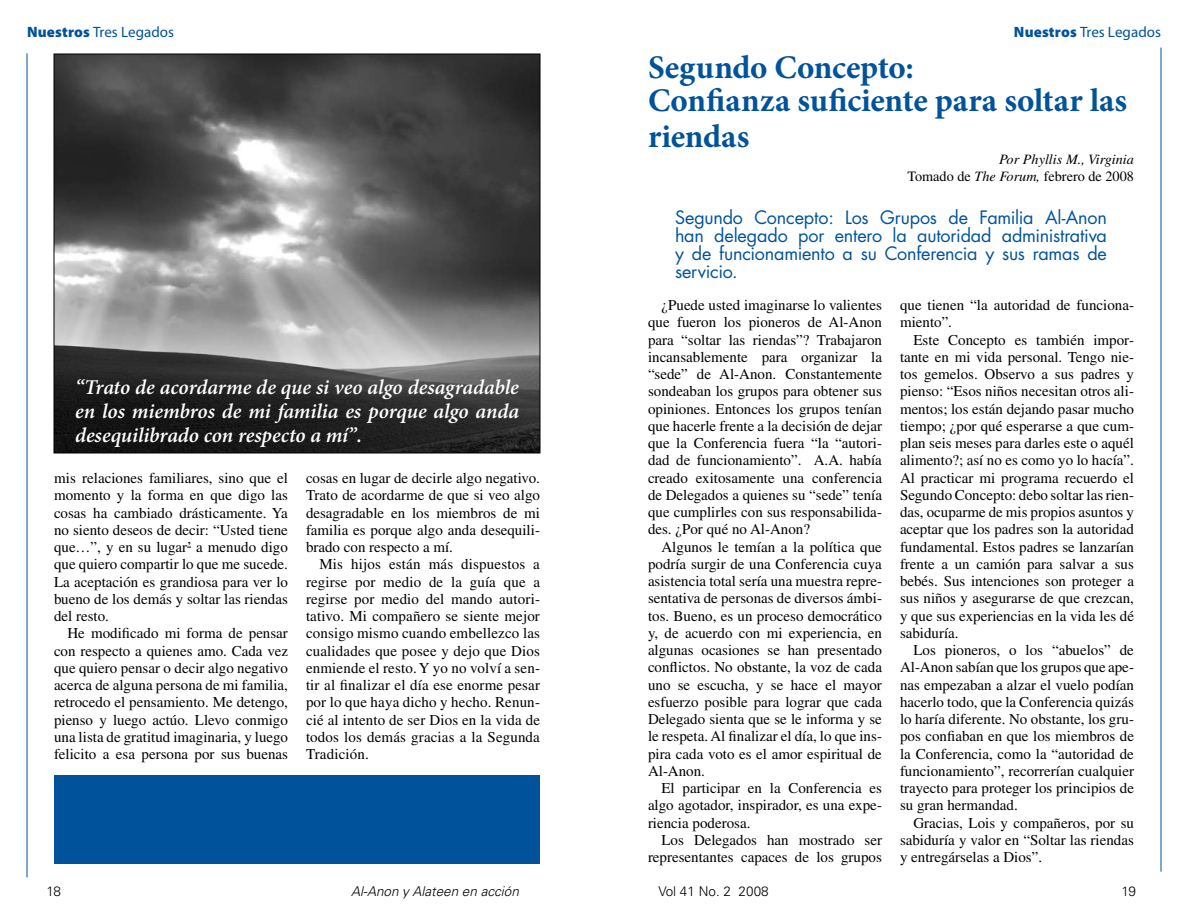
<style>
.page{position:relative;width:1188px;height:918px;background:#fff}
.page>*{position:absolute;margin:0;border:0;box-sizing:border-box;transform-origin:0 0}
.t1{font:700 33px/33px "Minion Pro";color:#00539b}
.t2{font:italic 600 21px/24px "Minion Pro";letter-spacing:-.005em;color:#fff;text-align:justify}
.t3{font:18px/18px "Futura";letter-spacing:-.015em;color:#00539b;text-align:justify}
.t4{font:15px/17.2px "Times";color:#000;text-align:justify}
.t5{font:15px "Myriad Pro";color:#00539b}
.t6{font:italic 14.25px/17.2px "Times";color:#000;text-align:right}
.t7{font:italic 300 13.5px "Univers";color:#000}
.t8{font:300 13.5px "Univers";color:#000}
.s1{font-weight:900}
.s2{font-style:normal}
</style>
<div class="page">
<hr style="left:27px;top:53px;width:1px;height:825px;background:#00539b">
<hr style="left:1161px;top:48px;width:1px;height:824px;background:#00539b">
<img style="left:56px;top:56px;width:482px;height:395px">
<div style="left:54px;top:775px;width:486px;height:89px;background:#00539b"></div>
<p class="t5" style="left:27px;top:24px;width:149px"><span class="s1">Nuestros</span> Tres Legados</p>
<h2 class="t2" style="left:75px;top:376px;width:446px">“Trato de acordarme de que si veo algo desagradable en los miembros de mi familia es porque algo anda desequilibrado con respecto a mí”.</h2>
<p class="t4" style="left:54px;top:469px;width:236px">mis relaciones familiares, sino que el momento y la forma en que digo las cosas ha cambiado drásticamente. Ya no siento deseos de decir: “Usted tiene que…”, y en su lugar’ a menudo digo que quiero compartir lo que me sucede.<br>La aceptación es grandiosa para ver lo bueno de los demás y soltar las riendas del resto.</p>
<p class="t4" style="left:54px;top:625px;width:236px;text-indent:14px">He modificado mi forma de pensar con respecto a quienes amo. Cada vez que quiero pensar o decir algo negativo acerca de alguna persona de mi familia, retrocedo el pensamiento. Me detengo, pienso y luego actúo. Llevo conmigo una lista de gratitud imaginaria, y luego felicito a esa persona por sus buenas</p>
<p class="t4" style="left:306px;top:469px;width:236px">cosas en lugar de decirle algo negativo.<br>Trato de acordarme de que si veo algo desagradable en los miembros de mi familia es porque algo anda desequili&shy;brado con respecto a mí.</p>
<p class="t4" style="left:306px;top:556px;width:236px;text-indent:14px">Mis hijos están más dispuestos a regirse por medio de la guía que a regirse por medio del mando autori&shy;tativo. Mi compañero se siente mejor consigo mismo cuando embellezco las cualidades que posee y dejo que Dios enmiende el resto. Y yo no volví a sen&shy;tir al finalizar el día ese enorme pesar por lo que haya dicho y hecho. Renun&shy;cié al intento de ser Dios en la vida de todos los demás gracias a la Segunda Tradición.</p>
<p class="t8" style="left:46px;top:883px;width:16px">18</p>
<p class="t7" style="left:351px;top:883px;width:169px">Al‑Anon y Alateen en acción</p>
<p class="t5" style="left:1014px;top:24px;width:149px"><span class="s1">Nuestros</span> Tres Legados</p>
<h1 class="t1" style="left:648px;top:51px;width:481px">Segundo Concepto:<br>Confianza suficiente para soltar las</h1>
<h1 class="t1" style="left:648px;top:120px;width:103px">riendas</h1>
<p class="t6" style="left:907px;top:151px;width:228px">Por Phyllis M., Virginia<br><span class="s2">Tomado de</span> The Forum, <span class="s2">febrero de 2008</span></p>
<p class="t3" style="left:675px;top:209px;width:434px">Segundo Concepto: Los Grupos de Familia Al-Anon han delegado por entero la autoridad administrativa y de funcionamiento a su Conferencia y sus ramas de servicio.</p>
<p class="t4" style="left:648px;top:297px;width:236px;text-indent:14px">¿Puede usted imaginarse lo valientes que fueron los pioneros de Al-Anon para “soltar las riendas”? Trabajaron incansablemente para organizar la “sede” de Al-Anon. Constantemente sondeaban los grupos para obtener sus opiniones. Entonces los grupos tenían que hacerle frente a la decisión de dejar que la Conferencia fuera “la “autori&shy;dad de funcionamiento”. A.A. había creado exitosamente una conferencia de Delegados a quienes su “sede” tenía que cumplirles con sus responsabilida&shy;des. ¿Por qué no Al-Anon?</p>
<p class="t4" style="left:648px;top:538px;width:236px;text-indent:14px">Algunos le temían a la política que podría surgir de una Conferencia cuya asistencia total sería una muestra repre&shy;sentativa de personas de diversos ámbi&shy;tos. Bueno, es un proceso democrático y, de acuerdo con mi experiencia, en algunas ocasiones se han presentado conflictos. No obstante, la voz de cada uno se escucha, y se hace el mayor esfuerzo posible para lograr que cada Delegado sienta que se le informa y se le respeta. Al finalizar el día, lo que ins&shy;pira cada voto es el amor espiritual de Al-Anon.</p>
<p class="t4" style="left:648px;top:780px;width:236px;text-indent:14px">El participar en la Conferencia es algo agotador, inspirador, es una expe&shy;riencia poderosa.</p>
<p class="t4" style="left:648px;top:831px;width:236px;text-align:right">Los Delegados han mostrado ser representantes capaces de los grupos</p>
<p class="t4" style="left:900px;top:297px;width:235px">que tienen “la autoridad de funciona&shy;miento”.</p>
<p class="t4" style="left:900px;top:331px;width:236px;text-indent:14px">Este Concepto es también impor&shy;tante en mi vida personal. Tengo nie&shy;tos gemelos. Observo a sus padres y pienso: “Esos niños necesitan otros ali&shy;mentos; los están dejando pasar mucho tiempo; ¿por qué esperarse a que cum&shy;plan seis meses para darles este o aquél alimento?; así no es como yo lo hacía”.<br>Al practicar mi programa recuerdo el Segundo Concepto: debo soltar las rien&shy;das, ocuparme de mis propios asuntos y aceptar que los padres son la autoridad fundamental. Estos padres se lanzarían frente a un camión para salvar a sus bebés. Sus intenciones son proteger a sus niños y asegurarse de que crezcan, y que sus experiencias en la vida les dé sabiduría.</p>
<p class="t4" style="left:900px;top:642px;width:236px;text-indent:14px">Los pioneros, o los “abuelos” de Al-Anon sabían que los grupos que ape&shy;nas empezaban a alzar el vuelo podían hacerlo todo, que la Conferencia quizás lo haría diferente. No obstante, los gru&shy;pos confiaban en que los miembros de la Conferencia, como la “autoridad de funcionamiento”, recorrerían cualquier trayecto para proteger los principios de su gran hermandad.</p>
<p class="t4" style="left:900px;top:814px;width:236px;text-indent:14px">Gracias, Lois y compañeros, por su sabiduría y valor en “Soltar las riendas y entregárselas a Dios”.</p>
<p class="t8" style="left:658px;top:883px;width:112px">Vol 41 No. 2 2008</p>
<p class="t8" style="left:1122px;top:883px;width:15px">19</p>
</div>
